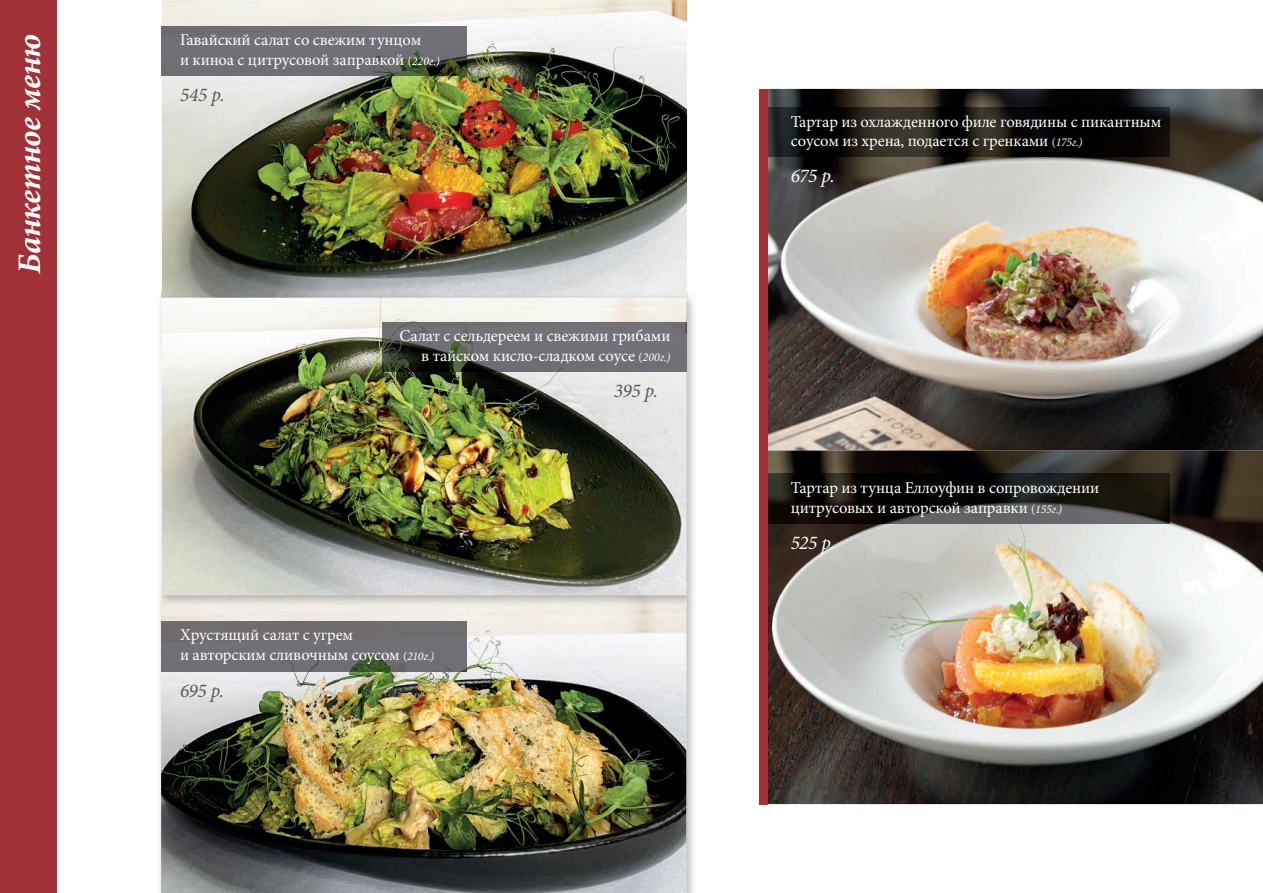
<style>
.page{position:relative;width:1263px;height:893px;background:#fff}
.page>*{position:absolute;margin:0;border:0;box-sizing:border-box;transform-origin:0 0}
.t1{font:italic 700 33px "Minion Pro";letter-spacing:-.015em;color:#fff}
.t2{font:italic 19.5px "Minion Pro";letter-spacing:-.02em;color:#57585a}
.t3{font:italic 19.5px "Minion Pro";letter-spacing:-.03em;color:#fff}
.t4{font:16.5px/19.8px "Minion Pro";letter-spacing:-.01em;color:#fff}
.s1{font-size:12px}
.s2{font-style:italic;font-size:12px}
</style>
<div class="page">
<img style="left:161px;top:0;width:526px;height:893px">
<div style="left:0;top:0;width:57px;height:893px;background:#a03136"></div>
<img style="left:160px;top:292px;width:534px;height:53px">
<img style="left:160px;top:344px;width:2px;height:246px">
<img style="left:686px;top:344px;width:8px;height:246px">
<img style="left:157px;top:590px;width:537px;height:17px">
<img style="left:767px;top:450px;width:496px;height:354px">
<img style="left:767px;top:89px;width:496px;height:361px">
<img style="left:767px;top:107px;width:402px;height:50px">
<img style="left:767px;top:474px;width:402px;height:49px">
<img style="left:382px;top:322px;width:305px;height:50px">
<img style="left:162px;top:26px;width:304px;height:50px">
<div style="left:162px;top:622px;width:304px;height:49px;background:#706e74"></div>
<div style="left:759px;top:89px;width:8px;height:715px;background:#a03136"></div>
<h1 class="t1" style="left:6px;top:274px;width:242px;rotate:-90deg">Банкетное меню</h1>
<p class="t4" style="left:180px;top:30px;width:261px">Гавайский салат со свежим тунцом<br>и киноа с цитрусовой заправкой <span class="s1">(</span><span class="s2">220г.)</span></p>
<p class="t2" style="left:180px;top:82px;width:46px">545 р.</p>
<p class="t4" style="left:400px;top:326px;width:272px;text-align:right">Салат с сельдереем и свежими грибами в тайском кисло-сладком соусе <span class="s1">(</span><span class="s2">200г.)</span></p>
<p class="t2" style="left:614px;top:378px;width:45px">395 р.</p>
<p class="t4" style="left:180px;top:625px;width:256px">Хрустящий салат с угрем<br>и авторским сливочным соусом <span class="s1">(</span><span class="s2">210г.)</span></p>
<p class="t2" style="left:180px;top:677px;width:45px">695 р.</p>
<p class="t4" style="left:791px;top:112px;width:372px">Тартар из охлажденного филе говядины с пикантным соусом из хрена, подается с гренками <span class="s1">(</span><span class="s2">175г.)</span></p>
<p class="t3" style="left:791px;top:163px;width:45px">675 р.</p>
<p class="t4" style="left:791px;top:478px;width:310px">Тартар из тунца Еллоуфин в сопровождении цитрусовых и авторской заправки <span class="s1">(</span><span class="s2">155г.)</span></p>
<p class="t3" style="left:791px;top:529px;width:45px">525 р.</p>
</div>
